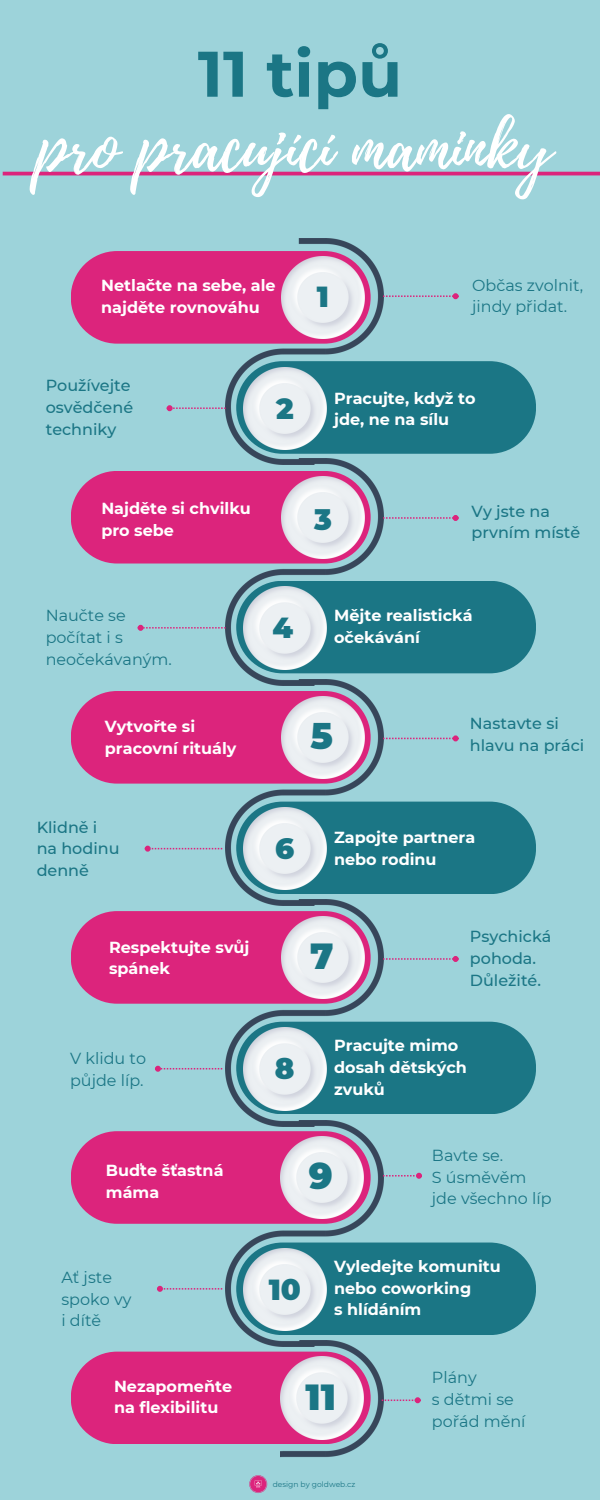
<style>
.page{position:relative;width:600px;height:1500px;background:#9dd3da}
.page>*{position:absolute;margin:0;border:0;box-sizing:border-box;transform-origin:0 0}
.t1{font:66.5px "Playlist Script";color:#fff}
.t2{font:700 64.3px "Montserrat";color:#1b7685}
.t3{font:900 36.3px "Montserrat";color:#1b7685}
.t4{font:900 29px "Montserrat";color:#1b7685}
.t5{font:700 16px/21.8px "Montserrat";color:#fff}
.t6{font:16px/21.8px "Montserrat";color:#1b7685}
.t7{font:500 16px/21.8px "Montserrat";color:#1b7685}
.t8{font:7.6px "Montserrat";color:#1b7685}
</style>
<div class="page">
<img style="left:226px;top:1126px;width:157px;height:215px">
<img style="left:226px;top:238px;width:157px;height:221px">
<img style="left:226px;top:459px;width:157px;height:220px">
<img style="left:226px;top:679px;width:157px;height:221px">
<img style="left:226px;top:900px;width:157px;height:226px">
<img style="left:226px;top:1341px;width:158px;height:117px">
<div style="left:71px;top:251px;width:300px;height:93px;background:#dc247c;border-radius:46px"></div>
<img style="left:282px;top:256px;width:82px;height:83px">
<div style="left:71px;top:471px;width:300px;height:93px;background:#dc247c;border-radius:46px"></div>
<div style="left:71px;top:691px;width:300px;height:93px;background:#dc247c;border-radius:46px"></div>
<div style="left:71px;top:911px;width:300px;height:93px;background:#dc247c;border-radius:46px"></div>
<div style="left:71px;top:1131px;width:300px;height:93px;background:#dc247c;border-radius:46px"></div>
<div style="left:236px;top:361px;width:300px;height:93px;background:#1b7685;border-radius:46px"></div>
<svg style="left:167px;top:405px;width:59px;height:6px"></svg>
<img style="left:244px;top:367px;width:82px;height:83px">
<img style="left:282px;top:476px;width:82px;height:83px">
<img style="left:282px;top:696px;width:82px;height:83px">
<img style="left:282px;top:916px;width:82px;height:83px">
<img style="left:281px;top:1136px;width:82px;height:83px">
<div style="left:236px;top:581px;width:300px;height:92px;background:#1b7685;border-radius:46px"></div>
<svg style="left:138px;top:625px;width:88px;height:6px"></svg>
<img style="left:244px;top:587px;width:82px;height:82px">
<div style="left:236px;top:802px;width:300px;height:92px;background:#1b7685;border-radius:46px"></div>
<svg style="left:145px;top:846px;width:77px;height:6px"></svg>
<img style="left:244px;top:807px;width:82px;height:83px">
<div style="left:236px;top:1022px;width:300px;height:92px;background:#1b7685;border-radius:46px"></div>
<svg style="left:155px;top:1066px;width:67px;height:6px"></svg>
<img style="left:244px;top:1028px;width:82px;height:82px">
<div style="left:236px;top:1243px;width:300px;height:92px;background:#1b7685;border-radius:46px"></div>
<svg style="left:157px;top:1286px;width:65px;height:6px"></svg>
<img style="left:244px;top:1248px;width:82px;height:83px">
<svg style="left:383px;top:515px;width:76px;height:6px"></svg>
<svg style="left:383px;top:735px;width:76px;height:6px"></svg>
<svg style="left:383px;top:956px;width:76px;height:6px"></svg>
<svg style="left:383px;top:1173px;width:39px;height:6px"></svg>
<svg style="left:383px;top:293px;width:76px;height:6px"></svg>
<div style="left:71px;top:1352px;width:300px;height:92px;background:#dc247c;border-radius:46px"></div>
<img style="left:281px;top:1357px;width:82px;height:82px">
<svg style="left:382px;top:1397px;width:39px;height:6px"></svg>
<hr style="left:3px;top:172px;width:597px;height:3px;background:#dc247c">
<svg style="left:249px;top:1475px;width:18px;height:18px"></svg>
<div style="left:244px;top:1448px;width:36px;height:22px;background:#9dd3da"></div>
<p class="t2" style="left:198px;top:34px;width:206px">11 tipů</p>
<p class="t1" style="left:36px;top:100px;width:517px">pro pracující maminky</p>
<p class="t5" style="left:101px;top:274px;width:176px">Netlačte na sebe, ale najděte rovnováhu</p>
<h4 class="t4" style="left:317px;top:279px;width:14px">1</h4>
<p class="t6" style="left:472px;top:274px;width:112px">Občas zvolnit, jindy přidat.</p>
<p class="t7" style="left:46px;top:375px;width:89px">Používejte osvědčené techniky</p>
<h3 class="t5" style="left:101px;top:497px;width:151px">Najděte si chvilku pro sebe</h3>
<p class="t4" style="left:276px;top:391px;width:19px">2</p>
<h3 class="t5" style="left:334px;top:387px;width:143px">Pracujte, když to jde, ne na sílu</h3>
<h3 class="t4" style="left:314px;top:501px;width:19px">3</h3>
<p class="t7" style="left:472px;top:500px;width:110px">Vy jste na prvním místě</p>
<h3 class="t6" style="left:46px;top:604px;width:128px">Naučte se počítat i s neočekávaným.</h3>
<p class="t5" style="left:105px;top:715px;width:133px">Vytvořte si pracovní rituály</p>
<h3 class="t4" style="left:273px;top:609px;width:22px">4</h3>
<p class="t5" style="left:334px;top:605px;width:140px">Mějte realistická</p>
<p class="t5" style="left:334px;top:626px;width:87px">očekávání</p>
<p class="t3" style="left:311px;top:714px;width:24px">5</p>
<p class="t7" style="left:470px;top:713px;width:116px">Nastavte si hlavu na práci</p>
<p class="t7" style="left:37px;top:816px;width:84px">Klidně i na hodinu denně</p>
<p class="t5" style="left:109px;top:936px;width:142px">Respektujte svůj spánek</p>
<p class="t6" style="left:70px;top:1048px;width:77px">V klidu to půjde líp.</p>
<p class="t4" style="left:275px;top:831px;width:21px">6</p>
<h3 class="t5" style="left:334px;top:827px;width:143px">Zapojte partnera</h3>
<h3 class="t5" style="left:334px;top:849px;width:104px">nebo rodinu</h3>
<p class="t3" style="left:310px;top:934px;width:25px">7</p>
<h4 class="t7" style="left:470px;top:926px;width:83px">Psychická pohoda.<br>Důležité.</h4>
<p class="t4" style="left:275px;top:1051px;width:21px">8</p>
<h3 class="t5" style="left:334px;top:1034px;width:134px">Pracujte mimo dosah dětských zvuků</h3>
<h3 class="t5" style="left:106px;top:1159px;width:119px">Buďte šťastná máma</h3>
<h3 class="t6" style="left:61px;top:1266px;width:71px">Ať jste spoko vy i dítě</h3>
<h3 class="t3" style="left:309px;top:1154px;width:25px">9</h3>
<h3 class="t6" style="left:432px;top:1144px;width:121px">Bavte se.<br>S úsměvěm jde všechno líp</h3>
<h4 class="t4" style="left:269px;top:1272px;width:34px">10</h4>
<h3 class="t5" style="left:334px;top:1255px;width:168px">Vyledejte komunitu nebo coworking<br>s hlídáním</h3>
<p class="t5" style="left:114px;top:1375px;width:120px">Nezapomeňte na flexibilitu</p>
<h3 class="t3" style="left:306px;top:1375px;width:32px">11</h3>
<h3 class="t8" style="left:273px;top:1479px;width:84px">design by goldweb.cz</h3>
<h4 class="t6" style="left:432px;top:1367px;width:95px">Plány<br>s dětmi se pořád mění</h4>
</div>
